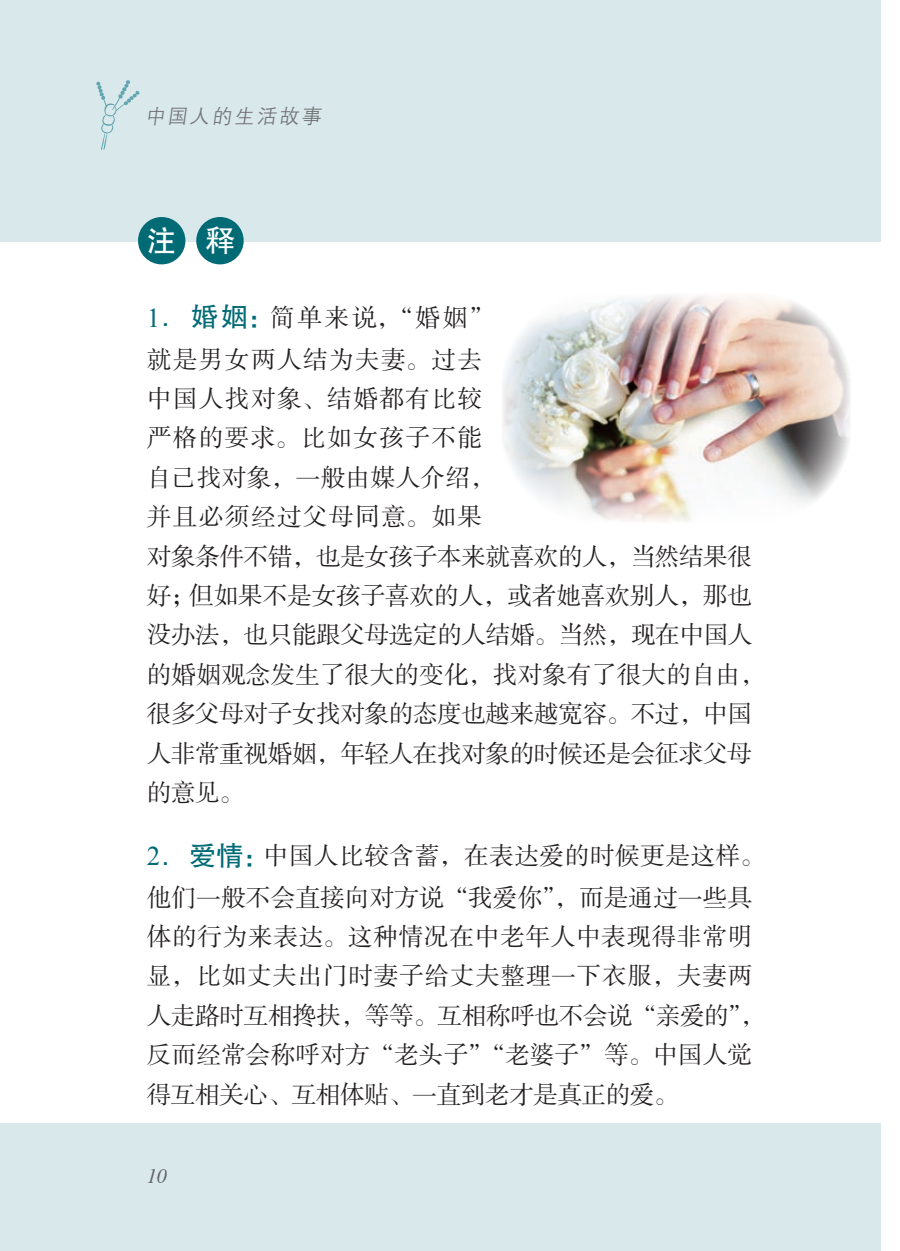
<style>
.page{position:relative;width:900px;height:1251px;background:#fff}
.page>*{position:absolute;margin:0;border:0;box-sizing:border-box;transform-origin:0 0}
.t1{font:29.25px "H Yb 1 gj";color:#fff}
.注释正文{font:24.75px/39.4px "FZSSK GBK1 0";letter-spacing:-.02em;color:#231f20}
.注释正文-2{font:24.75px/39.4px "FZSSK GBK1 0";color:#231f20}
.注释正文-3{font:24.75px/41.6px "FZSSK GBK1 0";letter-spacing:.05em;color:#231f20}
.t2{font:20.25px "H Yg 2 gj";color:#6f7073}
.t3{font:italic 20.25px "Times";color:#636366}
.s1{font-family:"Times New Roman";font-size:27px;color:#006a75}
.s2{font-family:"FZHTJW GB1 0";font-size:27px;color:#006a75}
</style>
<div class="page">
<div style="left:0;top:0;width:880px;height:1250px;background:#d9e8eb"></div>
<div style="left:0;top:242px;width:880px;height:881px;background:#fff"></div>
<svg style="left:96px;top:80px;width:44px;height:70px"></svg>
<div style="left:138px;top:217px;width:47px;height:47px;background:#006a75;border-radius:50%"></div>
<div style="left:196px;top:217px;width:47px;height:47px;background:#006a75;border-radius:50%"></div>
<img style="left:503px;top:295px;width:347px;height:226px">
<p class="t2" style="left:145px;top:106px;width:181px">中国人的生活故事</p>
<p class="t1" style="left:147px;top:225px;width:89px">注 释</p>
<p class="注释正文-3" style="left:147px;top:298px;width:349px"><span class="s1">1</span><span class="s2">．婚姻：</span>简单来说，“婚姻”就是男女两人结为夫妻。过去</p>
<p class="注释正文" style="left:147px;top:380px;width:619px">中国人找对象、结婚都有比较<br>严格的要求。比如女孩子不能<br>自己找对象，一般由媒人介绍，<br>并且必须经过父母同意。如果<br>对象条件不错，也是女孩子本来就喜欢的人，当然结果很好；但如果不是女孩子喜欢的人，或者她喜欢别人，那也没办法，也只能跟父母选定的人结婚。当然，现在中国人的婚姻观念发生了很大的变化，找对象有了很大的自由，很多父母对子女找对象的态度也越来越宽容。不过，中国人非常重视婚姻，年轻人在找对象的时候还是会征求父母的意见。</p>
<p class="注释正文-2" style="left:147px;top:835px;width:619px;line-height:41.6px"><span class="s1">2</span><span class="s2">．爱情：</span>中国人比较含蓄，在表达爱的时候更是这样。他们一般不会直接向对方说“我爱你”，而是通过一些具</p>
<p class="注释正文-2" style="left:147px;top:918px;width:619px">体的行为来表达。这种情况在中老年人中表现得非常明显，比如丈夫出门时妻子给丈夫整理一下衣服，夫妻两人走路时互相搀扶，等等。互相称呼也不会说“亲爱的”，反而经常会称呼对方“老头子”“老婆子”等。中国人觉得互相关心、互相体贴、一直到老才是真正的爱。</p>
<p class="t3" style="left:147px;top:1164px;width:22px">10</p>
</div>
